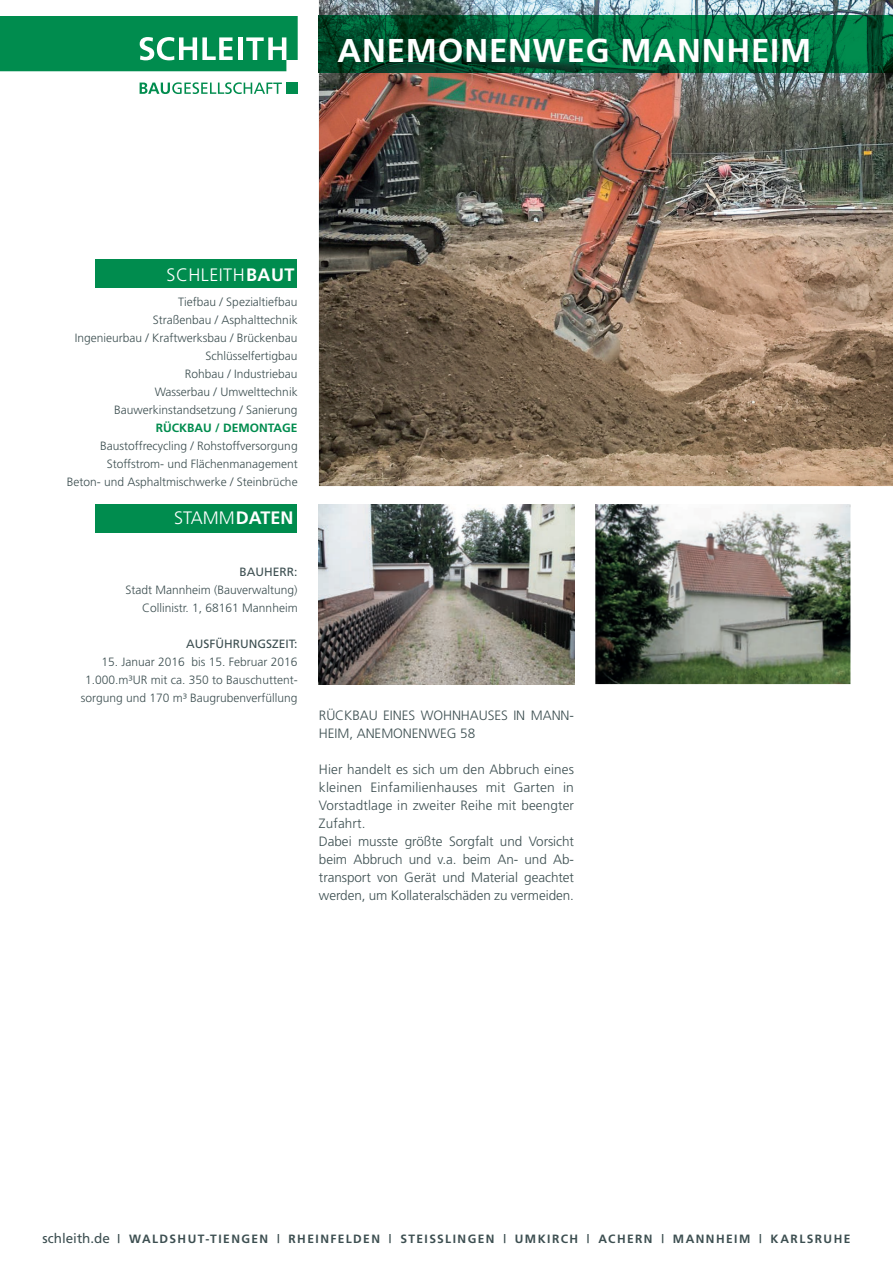
<style>
.page{position:relative;width:893px;height:1263px;background:#fff}
.page>*{position:absolute;margin:0;border:0;box-sizing:border-box;transform-origin:0 0}
.t1{font:700 33px "Frutiger";letter-spacing:.025em;color:#fff}
.t2{font:300 18px "Frutiger";letter-spacing:.025em;color:#fff}
.t3{font:300 13.5px/18px "Frutiger";letter-spacing:-.005em;color:#3d4f51}
.t4{font:300 12px/18px "Frutiger";color:#3d4f51;text-align:right}
.t5{font:700 12px "Frutiger";letter-spacing:.12em;color:#3d4f51}
.t6{font:12px "Frutiger";color:#3d4f51}
.t7{font:700 12px "Frutiger";color:#008c4e}
.s1{font-weight:700}
.s2{font-weight:400;font-size:13.5px}
</style>
<div class="page">
<div style="left:95px;top:259px;width:202px;height:29px;background:#008c4e"></div>
<div style="left:95px;top:504px;width:202px;height:29px;background:#008c4e"></div>
<svg style="left:140px;top:82px;width:142px;height:12px"></svg>
<div style="left:286px;top:83px;width:12px;height:11px;background:#008c4e"></div>
<svg style="left:0;top:17px;width:298px;height:54px;background:#19975f"></svg>
<img style="left:319px;top:0;width:574px;height:486px">
<img style="left:319px;top:504px;width:255px;height:180px">
<img style="left:595px;top:504px;width:255px;height:180px">
<img style="left:319px;top:16px;width:574px;height:57px">
<h1 class="t1" style="left:337px;top:31px;width:475px">ANEMONENWEG MANNHEIM</h1>
<h2 class="t2" style="left:167px;top:264px;width:129px">SCHLEITH<span class="s1">BAUT</span></h2>
<p class="t4" style="left:75px;top:293px;width:224px">Tiefbau / Spezialtiefbau<br>Straßenbau / Asphalttechnik<br>Ingenieurbau / Kraftwerksbau / Brückenbau<br>Schlüsselfertigbau<br>Rohbau / Industriebau<br>Wasserbau / Umwelttechnik<br>Bauwerkinstandsetzung / Sanierung</p>
<p class="t7" style="left:156px;top:421px;width:143px">RÜCKBAU / DEMONTAGE</p>
<p class="t4" style="left:67px;top:437px;width:232px">Baustoffrecycling / Rohstoffversorgung<br>Stoffstrom- und Flächenmanagement<br>Beton- und Asphaltmischwerke / Steinbrüche</p>
<h2 class="t2" style="left:174px;top:508px;width:121px">STAMM<span class="s1">DATEN</span></h2>
<p class="t6" style="left:240px;top:565px;width:59px">BAUHERR:</p>
<p class="t4" style="left:126px;top:581px;width:174px">Stadt Mannheim (Bauverwaltung)<br>Collinistr. 1, 68161 Mannheim</p>
<p class="t6" style="left:186px;top:637px;width:113px">AUSFÜHRUNGSZEIT:</p>
<p class="t4" style="left:81px;top:653px;width:218px">15. Januar 2016 bis 15. Februar 2016<br>1.000.m³UR mit ca. 350 to Bauschuttent&shy;sorgung und 170 m³ Baugrubenverfüllung</p>
<p class="t3" style="left:319px;top:706px;width:257px">RÜCKBAU EINES WOHNHAUSES IN MANN-<br>HEIM, ANEMONENWEG 58</p>
<p class="t3" style="left:319px;top:760px;width:257px">Hier handelt es sich um den Abbruch eines kleinen Einfamilienhauses mit Garten in Vorstadtlage in zweiter Reihe mit beengter Zufahrt.<br>Dabei musste größte Sorgfalt und Vorsicht beim Abbruch und v.a. beim An- und Ab&shy;transport von Gerät und Material geachtet werden, um Kollateralschäden zu vermeiden.</p>
<p class="t5" style="left:43px;top:1231px;width:809px"><span class="s2">schleith.de</span> | WALDSHUT-TIENGEN | RHEINFELDEN | STEISSLINGEN | UMKIRCH | ACHERN | MANNHEIM | KARLSRUHE</p>
</div>
